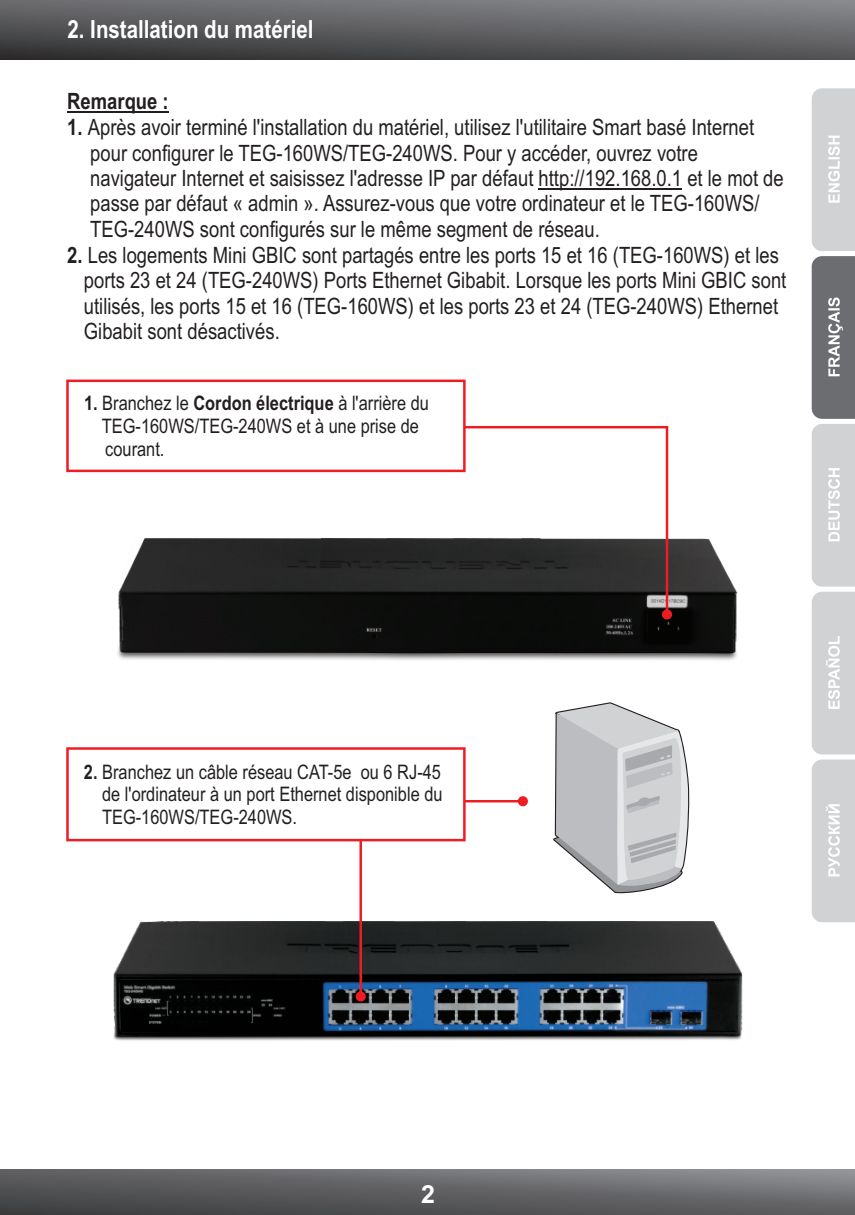
<style>
.page{position:relative;width:855px;height:1215px;background:#fff}
.page>*{position:absolute;margin:0;border:0;box-sizing:border-box;transform-origin:0 0}
.t1{font:700 25px "Arial Narrow";color:#fff}
.t2{font:700 25px "Arial";color:#fff}
.t3{font:22.5px/25.5px "Arial Narrow";color:#231f20}
.t4{font:700 22.5px "Arial Narrow";color:#231f20}
.t5{font:20px/22.8px "Arial Narrow";color:#231f20;text-align:justify}
.s1{font-weight:700}
</style>
<div class="page">
<svg style="left:0;top:0;width:855px;height:59px;background:#5e5e61"></svg>
<svg style="left:0;top:1170px;width:855px;height:45px;background:#606163"></svg>
<svg style="left:812px;top:88px;width:43px;height:666px;background:#bdbec0"></svg>
<svg style="left:812px;top:760px;width:43px;height:162px;background:#d3d4d6"></svg>
<img style="left:113px;top:1002px;width:629px;height:39px">
<svg style="left:66px;top:702px;width:677px;height:300px"></svg>
<img style="left:118px;top:538px;width:620px;height:122px">
<svg style="left:405px;top:426px;width:267px;height:194px"></svg>
<svg style="left:66px;top:379px;width:401px;height:94px"></svg>
<hr style="left:67px;top:111px;width:102px;height:1px;background:#231f20">
<hr style="left:539px;top:188px;width:143px;height:1px;background:#231f20">
<p class="t1" style="left:68px;top:19px;width:248px">2. Installation du matériel</p>
<p class="t4" style="left:67px;top:93px;width:103px">Remarque :</p>
<p class="t3" style="left:90px;top:116px;width:695px;text-indent:-23px"><span class="s1">1.</span> Après avoir terminé l'installation du matériel, utilisez l'utilitaire Smart basé Internet pour configurer le TEG-160WS/TEG-240WS. Pour y accéder, ouvrez votre navigateur Internet et saisissez l'adresse IP par défaut http://192.168.0.1 et le mot de passe par défaut « admin ». Assurez-vous que votre ordinateur et le TEG-160WS/ TEG-240WS sont configurés sur le même segment de réseau.</p>
<p class="t3" style="left:84px;top:244px;width:704px;text-indent:-17px"><span class="s1">2.</span> Les logements Mini GBIC sont partagés entre les ports 15 et 16 (TEG-160WS) et les ports 23 et 24 (TEG-240WS) Ports Ethernet Gibabit. Lorsque les ports Mini GBIC sont utilisés, les ports 15 et 16 (TEG-160WS) et les ports 23 et 24 (TEG-240WS) Ethernet Gibabit sont désactivés.</p>
<p class="t5" style="left:102px;top:394px;width:329px;text-align:left;text-indent:-18px"><span class="s1">1.</span> Branchez le <span class="s1">Cordon électrique</span> à l'arrière du<br>TEG-160WS/TEG-240WS et à une prise de courant.</p>
<p class="t5" style="left:102px;top:762px;width:342px;text-indent:-18px"><span class="s1">2.</span> Branchez un câble réseau CAT-5e ou 6 RJ-45 de l'ordinateur à un port Ethernet disponible du TEG-160WS/TEG-240WS.</p>
<p class="t2" style="left:421px;top:1185px;width:15px">2</p>
</div>
